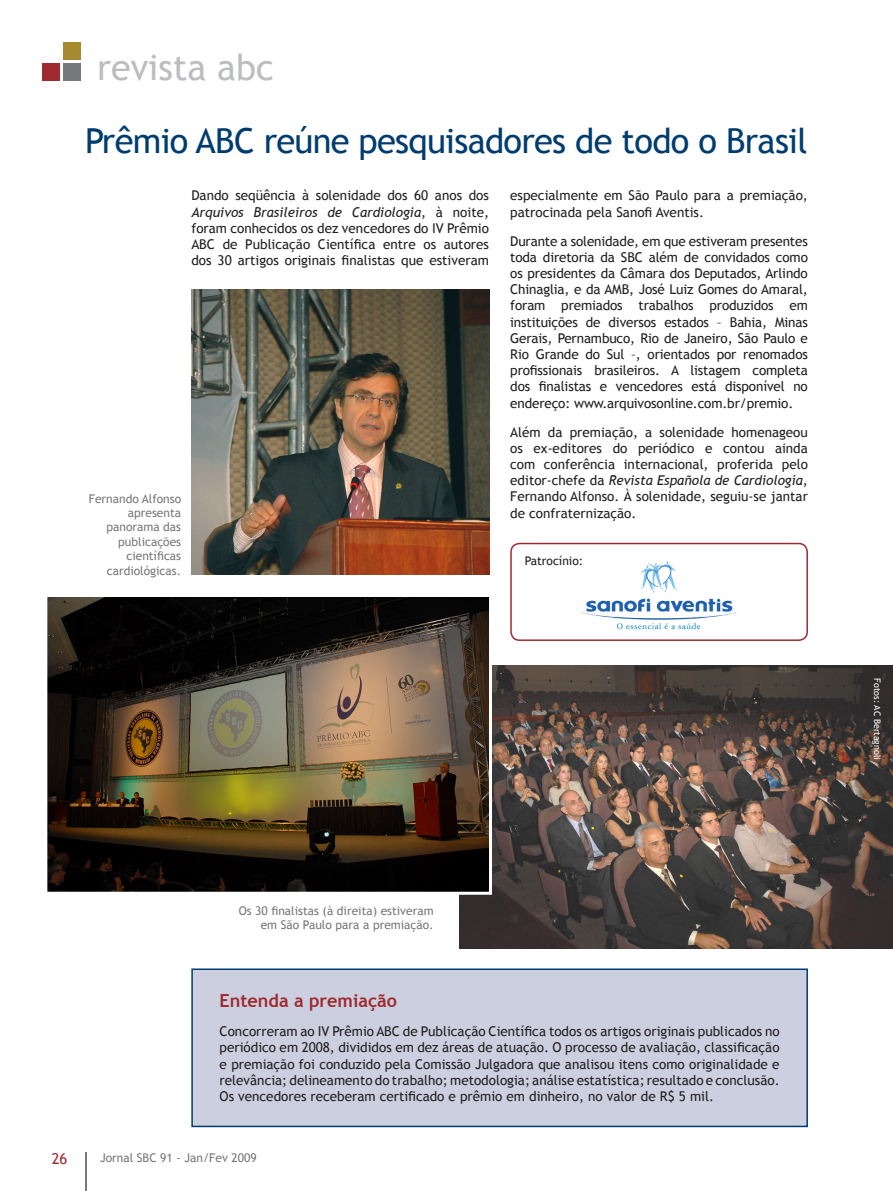
<style>
.page{position:relative;width:893px;height:1191px;background:#fff}
.page>*{position:absolute;margin:0;border:0;box-sizing:border-box;transform-origin:0 0}
.t1{font:36px "Trebuchet MS";color:#bcbdc0}
._00_Texto_título{font:34.5px "Trebuchet MS";letter-spacing:-.02em;color:#013c70}
._00_Texto{font:700 18px "Trebuchet MS";color:#9f2a30}
.t2{font:15px "Trebuchet MS";color:#9f2a30}
._00_Texto-2{font:13.5px/16.2px "Trebuchet MS";color:#231f20;text-align:justify}
._05_Legenda_da_foto{font:12px/14.4px "Trebuchet MS";color:#76787b;text-align:right}
._05_Legenda_da_foto-2{font:12px "Trebuchet MS";color:#231f20}
._05_Legenda_da_foto-3{font:9px "Trebuchet MS";color:#fff}
.s1{font-style:italic}
</style>
<div class="page">
<hr style="left:85px;top:1152px;width:1px;height:39px;background:#76787b">
<div style="left:43px;top:63px;width:17px;height:17px;background:#9f2a30"></div>
<div style="left:63px;top:63px;width:18px;height:17px;background:#76787b"></div>
<div style="left:63px;top:43px;width:18px;height:17px;background:#a78a30"></div>
<img style="left:191px;top:290px;width:298px;height:284px">
<div style="left:192px;top:969px;width:615px;height:157px;background:#cccfdf"></div>
<div style="left:191px;top:968px;width:617px;height:159px;border:2px solid #013c70"></div>
<img style="left:459px;top:665px;width:434px;height:283px">
<img style="left:48px;top:598px;width:440px;height:292px">
<div style="left:44px;top:594px;width:448px;height:300px;border:3px solid #fff"></div>
<div style="left:510px;top:543px;width:298px;height:98px;border:2px solid #9f2a30;border-radius:9px"></div>
<img style="left:581px;top:561px;width:156px;height:69px">
<p class="t1" style="left:97px;top:46px;width:178px">revista abc</p>
<p class="_00_Texto_título" style="left:85px;top:120px;width:724px">Prêmio ABC reúne pesquisadores de todo o Brasil</p>
<p class="_00_Texto-2" style="left:510px;top:188px;width:299px">especialmente em São Paulo para a premiação, patrocinada pela Sanofi Aventis.</p>
<p class="_00_Texto-2" style="left:510px;top:233px;width:299px">Durante a solenidade, em que estiveram presentes toda diretoria da SBC além de convidados como os presidentes da Câmara dos Deputados, Arlindo Chinaglia, e da AMB, José Luiz Gomes do Amaral, foram premiados trabalhos produzidos em instituições de diversos estados – Bahia, Minas Gerais, Pernambuco, Rio de Janeiro, São Paulo e Rio Grande do Sul –, orientados por renomados profissionais brasileiros. A listagem completa dos finalistas e vencedores está disponível no endereço: www.arquivosonline.com.br/premio.</p>
<p class="_00_Texto-2" style="left:510px;top:424px;width:299px">Além da premiação, a solenidade homenageou os ex-editores do periódico e contou ainda com conferência internacional, proferida pelo editor-chefe da <span class="s1">Revista Española de Cardiología</span>, Fernando Alfonso. À solenidade, seguiu-se jantar de confraternização.</p>
<p class="_00_Texto-2" style="left:191px;top:188px;width:299px">Dando seqüência à solenidade dos 60 anos dos <span class="s1">Arquivos Brasileiros de Cardiologia</span>, à noite, foram conhecidos os dez vencedores do IV Prêmio ABC de Publicação Científica entre os autores dos 30 artigos originais finalistas que estiveram</p>
<p class="_05_Legenda_da_foto" style="left:89px;top:491px;width:94px">Fernando Alfonso apresenta panorama das publicações científicas cardiológicas.</p>
<p class="_05_Legenda_da_foto-2" style="left:525px;top:554px;width:60px">Patrocínio:</p>
<p class="_05_Legenda_da_foto" style="left:239px;top:903px;width:196px">Os 30 finalistas (à direita) estiveram em São Paulo para a premiação.</p>
<p class="_00_Texto" style="left:220px;top:989px;width:179px">Entenda a premiação</p>
<p class="_00_Texto-2" style="left:220px;top:1023px;width:561px">Concorreram ao IV Prêmio ABC de Publicação Científica todos os artigos originais publicados no periódico em 2008, divididos em dez áreas de atuação. O processo de avaliação, classificação e premiação foi conduzido pela Comissão Julgadora que analisou itens como originalidade e relevância; delineamento do trabalho; metodologia; análise estatística; resultado e conclusão.<br>Os vencedores receberam certificado e prêmio em dinheiro, no valor de R$ 5 mil.</p>
<p class="t2" style="left:52px;top:1149px;width:17px">26</p>
<p class="_05_Legenda_da_foto" style="left:100px;top:1150px;width:158px">Jornal SBC 91 - Jan/Fev 2009</p>
<p class="_05_Legenda_da_foto-3" style="left:883px;top:678px;width:83px;rotate:90deg">Fotos: AC Bertagnoli</p>
</div>
